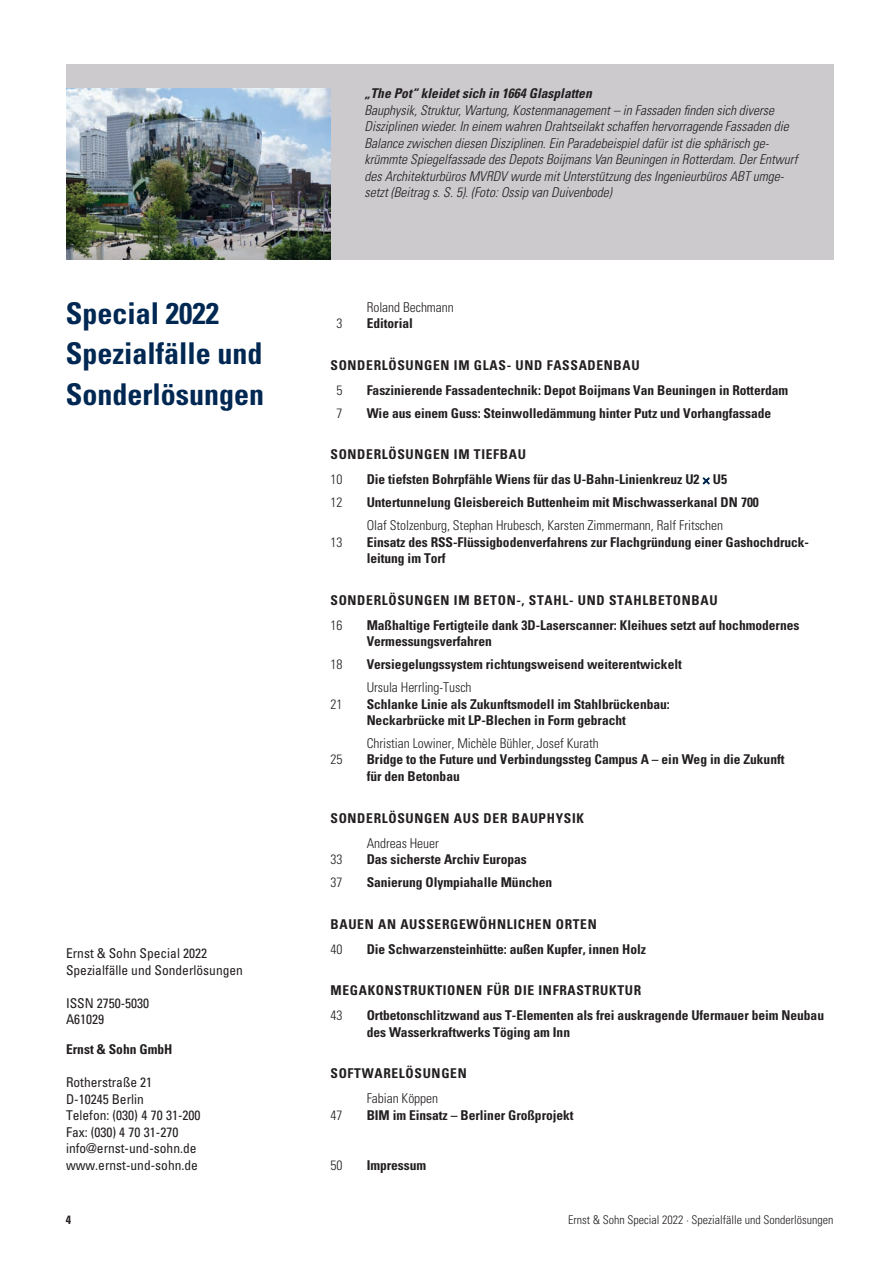
<style>
.page{position:relative;width:893px;height:1263px;background:#fff}
.page>*{position:absolute;margin:0;border:0;box-sizing:border-box;transform-origin:0 0}
.t1{font:700 condensed 30px/40.5px "Univers LT Std";color:#002853}
.t2{font:700 condensed 13.5px/16.5px "Univers LT Std";letter-spacing:-.005em;color:#231f20}
.t3{font:italic 300 condensed 13.5px/16.5px "Univers LT Std";color:#231f20}
.t4{font:700 condensed 13.5px "Univers LT Std";letter-spacing:.05em;color:#231f20}
.t5{font:300 condensed 13.5px "Univers LT Std";letter-spacing:-.005em;color:#231f20}
.t6{font:condensed 13.5px/16.5px "Univers LT Std";color:#231f20}
.t7{font:italic 700 condensed 13.5px "Univers LT Std";color:#231f20}
.t8{font:300 condensed 12px "Univers LT Std";color:#231f20}
.t9{font:700 condensed 12px "Univers LT Std";color:#231f20}
</style>
<div class="page">
<div style="left:66px;top:64px;width:767px;height:195px;background:#cccacd"></div>
<img style="left:66px;top:88px;width:264px;height:171px">
<svg style="left:702px;top:477px;width:8px;height:8px"></svg>
<h1 class="t1" style="left:66px;top:293px;width:200px">Special 2022<br>Spezialfälle und<br>Sonderlösungen</h1>
<p class="t6" style="left:66px;top:945px;width:178px">Ernst &amp; Sohn Special 2022<br>Spezialfälle und Sonderlösungen</p>
<p class="t6" style="left:66px;top:994px;width:85px">ISSN 2750-5030<br>A61029</p>
<p class="t2" style="left:66px;top:1041px;width:108px">Ernst &amp; Sohn GmbH</p>
<p class="t6" style="left:66px;top:1074px;width:136px">Rotherstraße 21<br>D-10245 Berlin<br>Telefon: (030) 4 70 31-200<br>Fax: (030) 4 70 31-270 info@ernst-und-sohn.de www.ernst-und-sohn.de</p>
<p class="t7" style="left:364px;top:85px;width:229px">„The Pot“ kleidet sich in 1664 Glasplatten</p>
<p class="t3" style="left:364px;top:102px;width:434px">Bauphysik, Struktur, Wartung, Kostenmanagement – in Fassaden finden sich diverse Disziplinen wieder. In einem wahren Drahtseilakt schaffen hervorragende Fassaden die Balance zwischen diesen Disziplinen. Ein Paradebeispiel dafür ist die sphärisch ge&shy;krümmte Spiegelfassade des Depots Boijmans Van Beuningen in Rotterdam. Der Entwurf des Architekturbüros MVRDV wurde mit Unterstützung des Ingenieurbüros ABT umge&shy;setzt (Beitrag s. S. 5). (Foto: Ossip van Duivenbode)</p>
<p class="t5" style="left:367px;top:299px;width:89px">Roland Bechmann</p>
<p class="t5" style="left:336px;top:315px;width:7px">3</p>
<p class="t2" style="left:367px;top:315px;width:48px">Editorial</p>
<p class="t4" style="left:330px;top:357px;width:311px">SONDERLÖSUNGEN IM GLAS- UND FASSADENBAU</p>
<p class="t5" style="left:336px;top:382px;width:7px">5</p>
<p class="t2" style="left:367px;top:382px;width:423px">Faszinierende Fassadentechnik: Depot Boijmans Van Beuningen in Rotterdam</p>
<p class="t5" style="left:336px;top:405px;width:7px">7</p>
<p class="t2" style="left:367px;top:405px;width:406px">Wie aus einem Guss: Steinwolledämmung hinter Putz und Vorhangfassade</p>
<p class="t4" style="left:330px;top:446px;width:197px">SONDERLÖSUNGEN IM TIEFBAU</p>
<p class="t5" style="left:330px;top:471px;width:13px">10</p>
<p class="t2" style="left:367px;top:471px;width:362px">Die tiefsten Bohrpfähle Wiens für das U-Bahn-Linienkreuz U2 U5</p>
<p class="t5" style="left:330px;top:494px;width:13px">12</p>
<p class="t2" style="left:367px;top:494px;width:394px">Untertunnelung Gleisbereich Buttenheim mit Mischwasserkanal DN 700</p>
<p class="t5" style="left:367px;top:517px;width:358px">Olaf Stolzenburg, Stephan Hrubesch, Karsten Zimmermann, Ralf Fritschen</p>
<p class="t5" style="left:330px;top:534px;width:13px">13</p>
<p class="t2" style="left:367px;top:533px;width:444px">Einsatz des RSS-Flüssigbodenverfahrens zur Flachgründung einer Gashochdruck&shy;leitung im Torf</p>
<p class="t4" style="left:330px;top:592px;width:389px">SONDERLÖSUNGEN IM BETON-, STAHL- UND STAHLBETONBAU</p>
<p class="t5" style="left:330px;top:617px;width:13px">16</p>
<p class="t2" style="left:367px;top:617px;width:434px">Maßhaltige Fertigteile dank 3D-Laserscanner: Kleihues setzt auf hochmodernes<br>Vermessungsverfahren</p>
<p class="t5" style="left:330px;top:656px;width:13px">18</p>
<p class="t2" style="left:367px;top:656px;width:317px">Versiegelungssystem richtungsweisend weiterentwickelt</p>
<p class="t5" style="left:367px;top:679px;width:106px">Ursula Herrling-Tusch</p>
<p class="t5" style="left:330px;top:696px;width:13px">21</p>
<p class="t2" style="left:367px;top:695px;width:305px">Schlanke Linie als Zukunftsmodell im Stahlbrückenbau:<br>Neckarbrücke mit LP-Blechen in Form gebracht</p>
<p class="t5" style="left:367px;top:735px;width:234px">Christian Lowiner, Michèle Bühler, Josef Kurath</p>
<p class="t5" style="left:330px;top:751px;width:13px">25</p>
<p class="t2" style="left:367px;top:751px;width:419px">Bridge to the Future und Verbindungssteg Campus A – ein Weg in die Zukunft für den Betonbau</p>
<p class="t4" style="left:330px;top:809px;width:255px">SONDERLÖSUNGEN AUS DER BAUPHYSIK</p>
<p class="t5" style="left:367px;top:835px;width:74px">Andreas Heuer</p>
<p class="t5" style="left:330px;top:851px;width:13px">33</p>
<p class="t2" style="left:367px;top:851px;width:162px">Das sicherste Archiv Europas</p>
<p class="t5" style="left:330px;top:874px;width:13px">37</p>
<p class="t2" style="left:367px;top:874px;width:187px">Sanierung Olympiahalle München</p>
<p class="t4" style="left:330px;top:915px;width:268px">BAUEN AN AUSSERGEWÖHNLICHEN ORTEN</p>
<p class="t5" style="left:330px;top:941px;width:13px">40</p>
<p class="t2" style="left:367px;top:940px;width:281px">Die Schwarzensteinhütte: außen Kupfer, innen Holz</p>
<p class="t4" style="left:330px;top:982px;width:312px">MEGAKONSTRUKTIONEN FÜR DIE INFRASTRUKTUR</p>
<p class="t5" style="left:330px;top:1007px;width:13px">43</p>
<p class="t2" style="left:367px;top:1007px;width:459px">Ortbetonschlitzwand aus T-Elementen als frei auskragende Ufermauer beim Neubau des Wasserkraftwerks Töging am Inn</p>
<p class="t4" style="left:330px;top:1065px;width:138px">SOFTWARELÖSUNGEN</p>
<p class="t5" style="left:367px;top:1090px;width:73px">Fabian Köppen</p>
<p class="t5" style="left:330px;top:1107px;width:13px">47</p>
<p class="t2" style="left:367px;top:1107px;width:209px">BIM im Einsatz – Berliner Großprojekt</p>
<p class="t5" style="left:330px;top:1157px;width:13px">50</p>
<p class="t2" style="left:367px;top:1157px;width:61px">Impressum</p>
<p class="t9" style="left:66px;top:1212px;width:7px">4</p>
<p class="t8" style="left:568px;top:1212px;width:267px">Ernst &amp; Sohn Special 2022 · Spezialfälle und Sonderlösungen</p>
</div>
